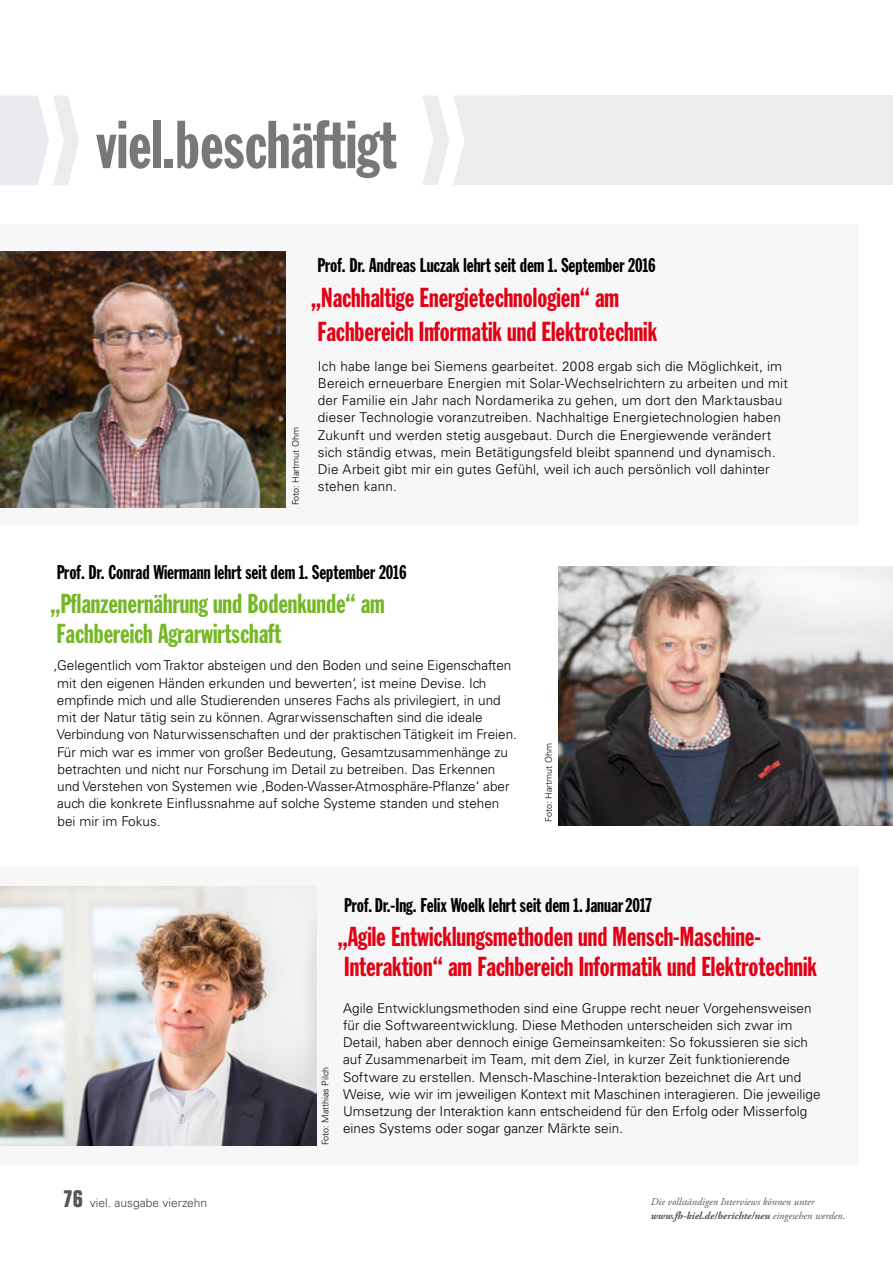
<style>
.page{position:relative;width:893px;height:1263px;background:#fff}
.page>*{position:absolute;margin:0;border:0;box-sizing:border-box;transform-origin:0 0}
.t1{font:66.6px "Franklin Gothic Std Extra Cond";color:#787878}
.t2{font:27px/34.5px "Franklin Gothic Std Extra Cond";color:#e30015}
.t3{font:27px/30px "Franklin Gothic Std Extra Cond";color:#75b726}
.t4{font:19.65px "Franklin Gothic Std Extra Cond";color:#000}
.t5{font:300 13.5px/17.2px "Univers LT Std";color:#000}
.t6{font:300 12px "Univers LT Std";color:#434342}
.t7{font:italic 10.5px/13.5px "Adobe Garamond Pro";color:#565655}
.t8{font:300 9px "Univers LT Std";color:#000}
.s1{font-family:"Folio";font-weight:700;font-stretch:condensed;font-size:24px;color:#565655}
.s2{font-weight:700}
</style>
<div class="page">
<div style="left:0;top:224px;width:859px;height:300px;background:#f7f7f7"></div>
<div style="left:0;top:866px;width:859px;height:299px;background:#f7f7f7"></div>
<img style="left:0;top:251px;width:285px;height:256px">
<svg style="left:0;top:96px;width:79px;height:89px"></svg>
<svg style="left:423px;top:96px;width:97px;height:89px"></svg>
<div style="left:520px;top:96px;width:373px;height:89px;background:#ececec"></div>
<img style="left:558px;top:567px;width:335px;height:259px">
<img style="left:0;top:887px;width:316px;height:258px">
<h1 class="t1" style="left:96px;top:109px;width:302px">viel.beschäftigt</h1>
<p class="t8" style="left:290px;top:505px;width:80px;rotate:-90deg">Foto: Hartmut Ohm</p>
<h3 class="t4" style="left:318px;top:255px;width:340px">Prof. Dr. Andreas Luczak lehrt seit dem 1. September 2016</h3>
<h2 class="t2" style="left:311px;top:281px;width:347px">„Nachhaltige Energietechnologien“ am<br>Fachbereich Informatik und Elektrotechnik</h2>
<p class="t5" style="left:318px;top:357px;width:472px">Ich habe lange bei Siemens gearbeitet. 2008 ergab sich die Möglichkeit, im Bereich erneuerbare Energien mit Solar-Wechselrichtern zu arbeiten und mit der Familie ein Jahr nach Nordamerika zu gehen, um dort den Marktausbau dieser Technologie voranzutreiben. Nachhaltige Energietechnologien haben Zukunft und werden stetig ausgebaut. Durch die Energiewende verändert sich ständig etwas, mein Betätigungsfeld bleibt spannend und dynamisch.<br>Die Arbeit gibt mir ein gutes Gefühl, weil ich auch persönlich voll dahinter stehen kann.</p>
<h3 class="t4" style="left:57px;top:561px;width:351px">Prof. Dr. Conrad Wiermann lehrt seit dem 1. September 2016</h3>
<h2 class="t3" style="left:50px;top:590px;width:336px">„Pflanzenernährung und Bodenkunde“ am<br>Fachbereich Agrarwirtschaft</h2>
<p class="t5" style="left:53px;top:657px;width:465px">‚Gelegentlich vom Traktor absteigen und den Boden und seine Eigenschaften mit den eigenen Händen erkunden und bewerten‘, ist meine Devise. Ich empfinde mich und alle Studierenden unseres Fachs als privilegiert, in und mit der Natur tätig sein zu können. Agrarwissenschaften sind die ideale Verbindung von Naturwissenschaften und der praktischen Tätigkeit im Freien.<br>Für mich war es immer von großer Bedeutung, Gesamtzusammenhänge zu betrachten und nicht nur Forschung im Detail zu betreiben. Das Erkennen und Verstehen von Systemen wie ‚Boden-Wasser-Atmosphäre-Pflanze‘ aber auch die konkrete Einflussnahme auf solche Systeme standen und stehen bei mir im Fokus.</p>
<p class="t8" style="left:543px;top:821px;width:80px;rotate:-90deg">Foto: Hartmut Ohm</p>
<p class="t6" style="left:63px;top:1196px;width:146px"><span class="s1">76</span> viel. ausgabe vierzehn</p>
<h3 class="t4" style="left:344px;top:894px;width:309px">Prof. Dr.-Ing. Felix Woelk lehrt seit dem 1.Januar2017</h3>
<h2 class="t2" style="left:338px;top:923px;width:481px;line-height:30px">„Agile Entwicklungsmethoden und Mensch-Maschine-<br>Interaktion“ am Fachbereich Informatik und Elektrotechnik</h2>
<p class="t8" style="left:320px;top:1145px;width:80px;rotate:-90deg">Foto: Matthias Pilch</p>
<p class="t5" style="left:343px;top:999px;width:479px">Agile Entwicklungsmethoden sind eine Gruppe recht neuer Vorgehensweisen für die Softwareentwicklung. Diese Methoden unterscheiden sich zwar im Detail, haben aber dennoch einige Gemeinsamkeiten: So fokussieren sie sich auf Zusammenarbeit im Team, mit dem Ziel, in kurzer Zeit funktionierende Software zu erstellen. Mensch-Maschine-Interaktion bezeichnet die Art und Weise, wie wir im jeweiligen Kontext mit Maschinen interagieren. Die jeweilige Umsetzung der Interaktion kann entscheidend für den Erfolg oder Misserfolg eines Systems oder sogar ganzer Märkte sein.</p>
<p class="t7" style="left:651px;top:1196px;width:196px">Die vollständigen Interviews können unter <span class="s2">www.fh-kiel.de/berichte/neu</span> eingesehen werden.</p>
</div>
